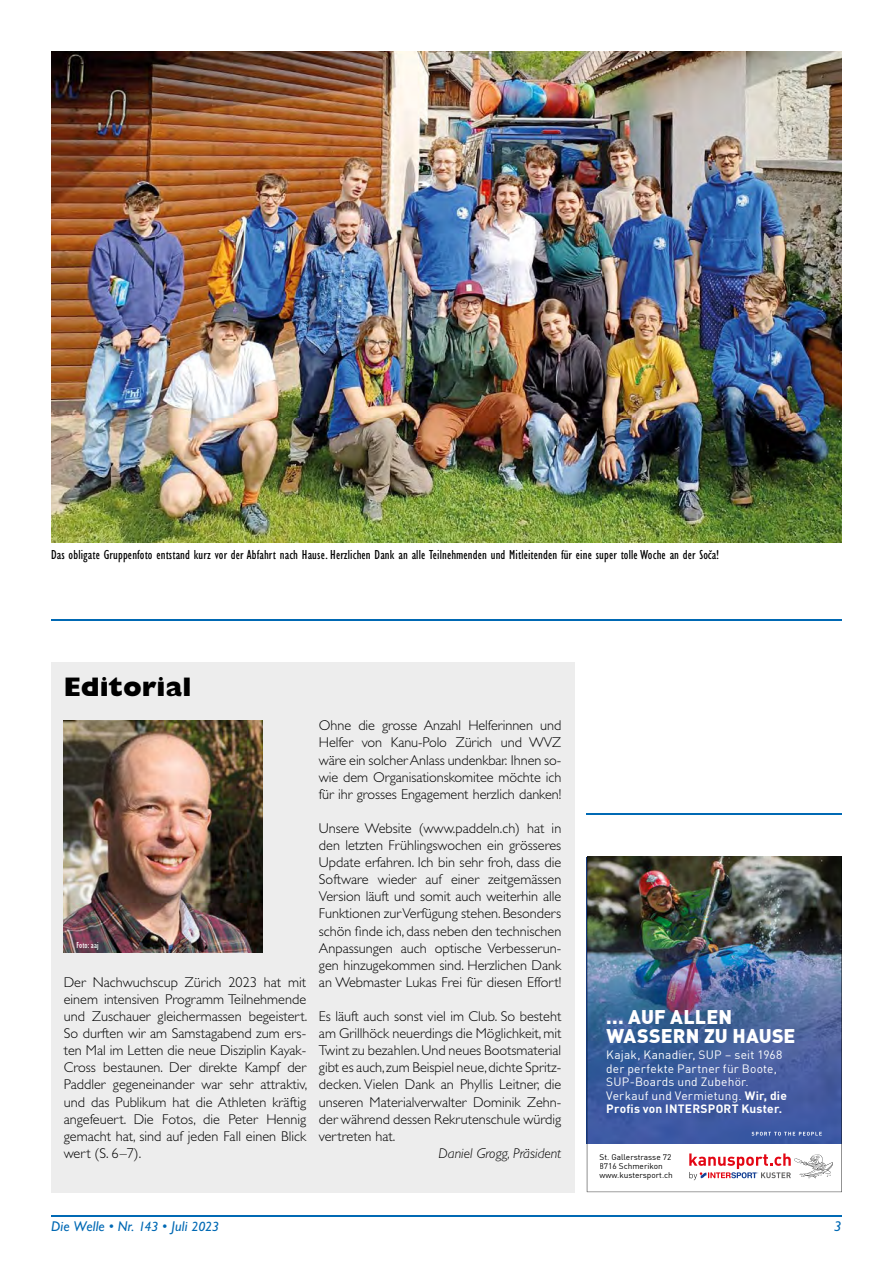
<style>
.page{position:relative;width:893px;height:1263px;background:#fff}
.page>*{position:absolute;margin:0;border:0;box-sizing:border-box;transform-origin:0 0}
.t1{font:800 27px "Gill Sans Std";color:#000}
.t2{font:900 19.35px/19.4px "FFDIN Profor IIC";letter-spacing:.01em;color:#fff}
.t3{font:300 14.25px/17.1px "Gill Sans Std";color:#000;text-align:justify}
.t4{font:italic 14.25px "Gill Sans Std";letter-spacing:.01em;color:#0069b4}
.t5{font:italic 300 14.25px "Gill Sans Std";color:#000}
.t6{font:condensed 13.5px "Gill Sans Std";letter-spacing:.01em;color:#000}
.t7{font:11.85px/13.4px "FFDIN Profor IIC";letter-spacing:.015em;color:#fff}
.t8{font:condensed 9px "Gill Sans Std";letter-spacing:.01em;color:#fff}
.t9{font:8.25px/8.9px "FFDIN Profor IIC";color:#000}
.s1{font-weight:700}
.s2{font-size:13.5px}
</style>
<div class="page">
<hr style="left:51px;top:1215px;width:791px;height:1px;background:#0069b4">
<hr style="left:51px;top:619px;width:791px;height:1px;background:#0069b4">
<img style="left:51px;top:51px;width:791px;height:491px">
<div style="left:51px;top:662px;width:523px;height:530px;background:#ededed"></div>
<img style="left:64px;top:720px;width:199px;height:233px">
<hr style="left:587px;top:813px;width:255px;height:1px;background:#0069b4">
<img style="left:587px;top:857px;width:255px;height:287px">
<svg style="left:587px;top:1144px;width:255px;height:48px"></svg>
<svg style="left:752px;top:1132px;width:70px;height:3px"></svg>
<p class="t6" style="left:51px;top:548px;width:669px">Das obligate Gruppenfoto entstand kurz vor der Abfahrt nach Hause. Herzlichen Dank an alle Teilnehmenden und Mitleitenden für eine super tolle Woche an der Soˇca!</p>
<h1 class="t1" style="left:64px;top:671px;width:129px">Editorial</h1>
<p class="t8" style="left:77px;top:941px;width:24px">Foto: aaj</p>
<p class="t3" style="left:64px;top:974px;width:245px">Der Nachwuchscup Zürich 2023 hat mit einem intensiven Programm Teilnehmende und Zuschauer gleichermassen begeistert.<br>So durften wir am Samstagabend zum ers&shy;ten Mal im Letten die neue Disziplin Kayak-Cross bestaunen. Der direkte Kampf der Paddler gegeneinander war sehr attraktiv, und das Publikum hat die Athleten kräftig angefeuert. Die Fotos, die Peter Hennig gemacht hat, sind auf jeden Fall einen Blick wert (S. 6–7).</p>
<p class="t3" style="left:319px;top:717px;width:244px">Ohne die grosse Anzahl Helferinnen und Helfer von Kanu-Polo Zürich und WVZ wäre ein solcher Anlass undenkbar. Ihnen so&shy;wie dem Organisationskomitee möchte ich für ihr grosses Engagement herzlich danken!</p>
<p class="t3" style="left:319px;top:820px;width:244px">Unsere Website (www.paddeln.ch) hat in den letzten Frühlingswochen ein grösseres Update erfahren. Ich bin sehr froh, dass die Software wieder auf einer zeitgemässen Version läuft und somit auch weiterhin alle Funktionen zur Verfügung stehen. Besonders schön nde ich, dass neben den technischen Anpassungen auch optische Verbesserun&shy;gen hinzugekommen sind. Herzlichen Dank an Webmaster Lukas Frei für diesen Effort!</p>
<p class="t3" style="left:319px;top:1008px;width:244px">Es läuft auch sonst viel im Club. So besteht am Grillhöck neuerdings die Möglichkeit, mit Twint zu bezahlen. Und neues Bootsmaterial gibt es auch, zum Beispiel neue, dichte Spritz&shy;decken. Vielen Dank an Phyllis Leitner, die unseren Materialverwalter Dominik Zehn&shy;der während dessen Rekrutenschule würdig vertreten hat.</p>
<p class="t5" style="left:439px;top:1145px;width:124px">Daniel Grogg, Präsident</p>
<h2 class="t2" style="left:606px;top:1005px;width:191px">… AUF ALLEN<br>WASSERN ZU HAUSE</h2>
<p class="t7" style="left:606px;top:1048px;width:182px">Kajak, Kanadier, SUP – seit 1968 der perfekte Partner für Boote,<br>SUP-Boards und Zubehör.<br>Verkauf und Vermietung. <span class="s1">Wir, die<br>Profis von INTERSPORT Kuster.</span></p>
<p class="t9" style="left:600px;top:1152px;width:75px">St. Gallerstrasse 72<br>8716 Schmerikon www.kustersport.ch</p>
<p class="t4" style="left:51px;top:1218px;width:170px">Die Welle • Nr. <span class="s2">143</span> • Juli <span class="s2">2023</span></p>
<p class="t4" style="left:834px;top:1218px;width:9px">3</p>
</div>
